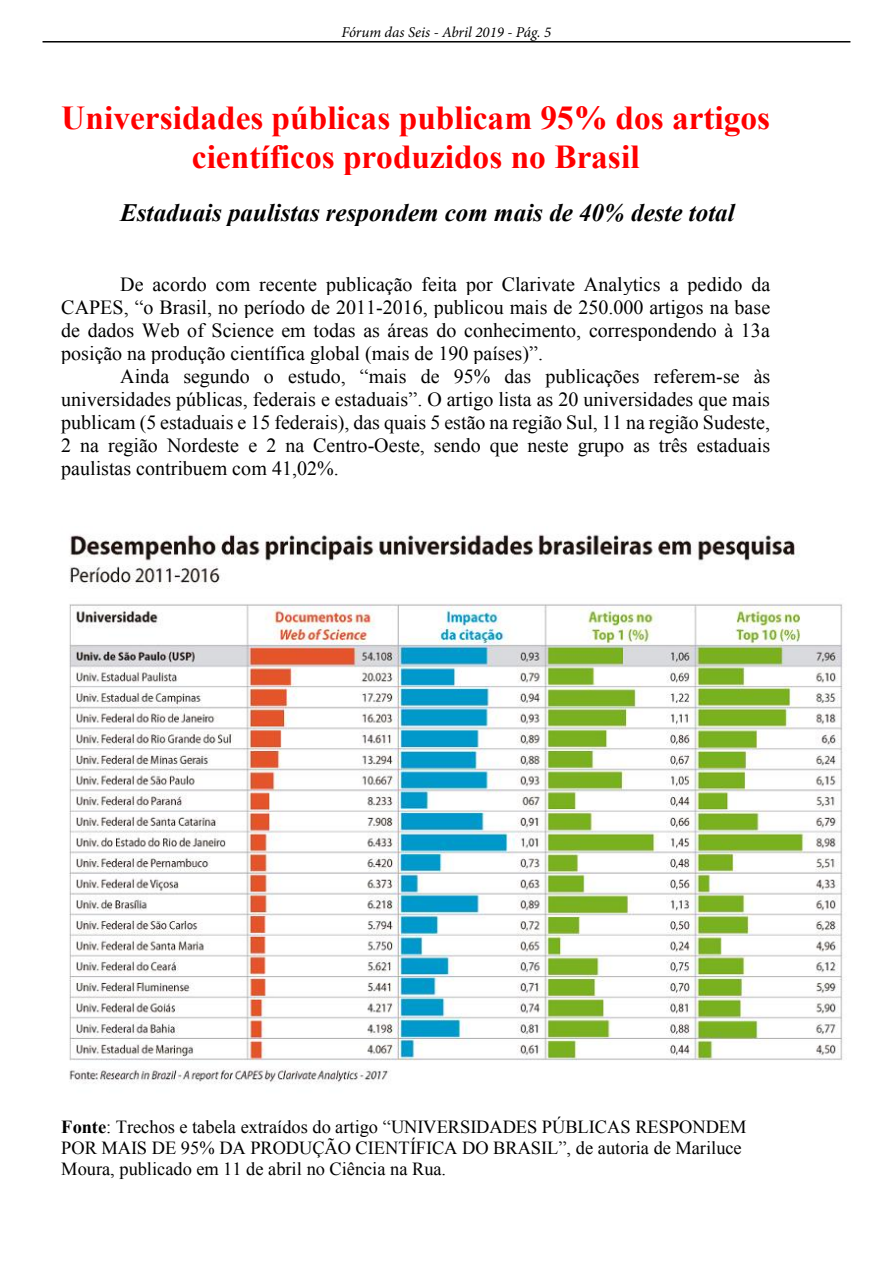
<style>
.page{position:relative;width:893px;height:1263px;background:#fff}
.page>*{position:absolute;margin:0;border:0;box-sizing:border-box;transform-origin:0 0}
.t1{font:700 33.45px/38.4px "Times New Roman";color:#f00;text-align:center}
.t2{font:italic 700 25.05px "Times New Roman";color:#000}
.t3{font:19.95px/23px "Times New Roman";color:#000;text-align:justify}
.t4{font:18.45px/21.1px "Times New Roman";color:#000}
.t5{font:italic 15px "Minion Pro";color:#000}
.s1{font-weight:700}
</style>
<div class="page">
<img style="left:69px;top:534px;width:774px;height:550px">
<hr style="left:43px;top:41px;width:807px;height:2px;background:#000">
<p class="t5" style="left:342px;top:22px;width:211px">Fórum das Seis - Abril 2019 - Pág. 5</p>
<h1 class="t1" style="left:61px;top:98px;width:710px">Universidades públicas publicam 95% dos artigos científicos produzidos no Brasil</h1>
<p class="t2" style="left:120px;top:196px;width:616px">Estaduais paulistas respondem com mais de 40% deste total</p>
<p class="t3" style="left:61px;top:272px;width:711px;text-indent:59px">De acordo com recente publicação feita por Clarivate Analytics a pedido da CAPES, “o Brasil, no período de 2011-2016, publicou mais de 250.000 artigos na base de dados Web of Science em todas as áreas do conhecimento, correspondendo à 13a posição na produção científica global (mais de 190 países)”.</p>
<p class="t3" style="left:61px;top:364px;width:711px;text-indent:59px">Ainda segundo o estudo, “mais de 95% das publicações referem-se às universidades públicas, federais e estaduais”. O artigo lista as 20 universidades que mais publicam (5 estaduais e 15 federais), das quais 5 estão na região Sul, 11 na região Sudeste, 2 na região Nordeste e 2 na Centro-Oeste, sendo que neste grupo as três estaduais paulistas contribuem com 41,02%.</p>
<p class="t4" style="left:61px;top:1116px;width:687px"><span class="s1">Fonte</span>: Trechos e tabela extraídos do artigo “UNIVERSIDADES PÚBLICAS RESPONDEM<br>POR MAIS DE 95% DA PRODUÇÃO CIENTÍFICA DO BRASIL”, de autoria de Mariluce<br>Moura, publicado em 11 de abril no Ciência na Rua.</p>
</div>
